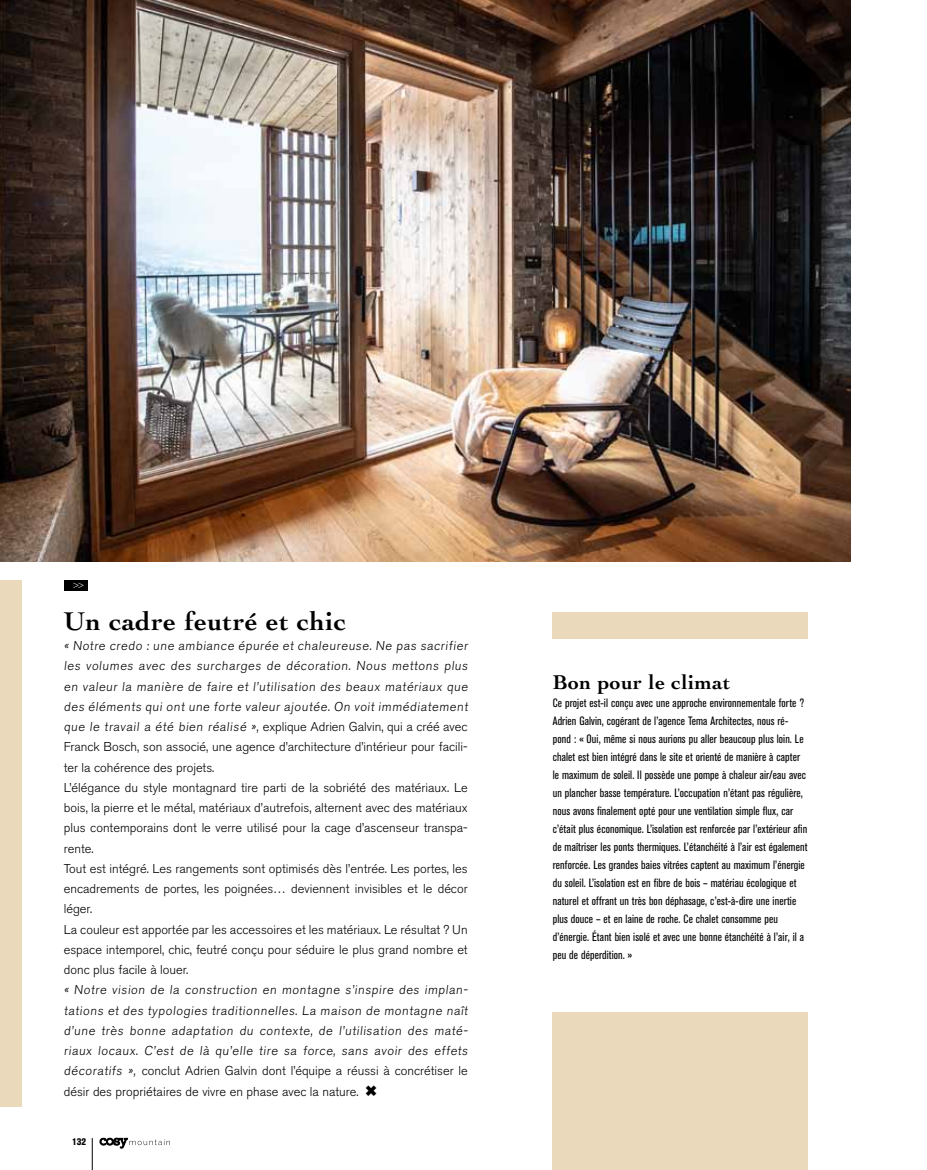
<style>
.page{position:relative;width:927px;height:1170px;background:#fff}
.page>*{position:absolute;margin:0;border:0;box-sizing:border-box;transform-origin:0 0}
.t1{font:700 27px "Cochin";letter-spacing:.025em;color:#000}
.t2{font:700 21px "Cochin";letter-spacing:.025em;color:#000}
.t3{font:12.75px/20.2px "Akzidenz Grotesk BE Light Os F";color:#000}
.t4{font:condensed 12px/18px "Akzidenz Grotesk BE";letter-spacing:.01em;color:#000}
.t5{font:800 condensed 9.45px "Akzidenz Grotesk BE";color:#000}
.t6{font:7.5px "Akzidenz Grotesk BE Light Os F";color:#fff}
</style>
<div class="page">
<hr style="left:92px;top:1137px;width:1px;height:32px;background:#000">
<svg style="left:100px;top:1137px;width:70px;height:11px"></svg>
<img style="left:0;top:0;width:850px;height:561px">
<div style="left:64px;top:580px;width:24px;height:11px;background:#000"></div>
<div style="left:553px;top:1012px;width:255px;height:157px;background:#ead9ba"></div>
<div style="left:553px;top:612px;width:255px;height:27px;background:#ead9ba"></div>
<div style="left:0;top:580px;width:21px;height:526px;background:#ead9ba"></div>
<p class="t6" style="left:73px;top:581px;width:12px">&gt;&gt;</p>
<h1 class="t1" style="left:64px;top:605px;width:284px">Un cadre feutré et chic</h1>
<p class="t3" style="left:64px;top:635px;width:407px">« Notre credo : une ambiance épurée et chaleureuse. Ne pas sacrifier les volumes avec des surcharges de décoration. Nous mettons plus en valeur la manière de faire et l’utilisation des beaux matériaux que des éléments qui ont une forte valeur ajoutée. On voit immédiatement que le travail a été bien réalisé », explique Adrien Galvin, qui a créé avec Franck Bosch, son associé, une agence d’architecture d’intérieur pour facili&shy;ter la cohérence des projets.<br>L’élégance du style montagnard tire parti de la sobriété des matériaux. Le bois, la pierre et le métal, matériaux d’autrefois, alternent avec des matériaux plus contemporains dont le verre utilisé pour la cage d’ascenseur transpa&shy;rente.<br>Tout est intégré. Les rangements sont optimisés dès l’entrée. Les portes, les encadrements de portes, les poignées… deviennent invisibles et le décor léger.<br>La couleur est apportée par les accessoires et les matériaux. Le résultat ? Un espace intemporel, chic, feutré conçu pour séduire le plus grand nombre et donc plus facile à louer.<br>« Notre vision de la construction en montagne s’inspire des implan&shy;tations et des typologies traditionnelles. La maison de montagne naît d’une très bonne adaptation du contexte, de l’utilisation des maté&shy;riaux locaux. C’est de là qu’elle tire sa force, sans avoir des effets décoratifs », conclut Adrien Galvin dont l’équipe a réussi à concrétiser le désir des propriétaires de vivre en phase avec la nature.</p>
<p class="t5" style="left:72px;top:1136px;width:15px">132</p>
<h2 class="t2" style="left:553px;top:669px;width:179px">Bon pour le climat</h2>
<p class="t4" style="left:553px;top:693px;width:256px">Ce projet est-il conçu avec une approche environnementale forte ?<br>Adrien Galvin, cogérant de l’agence Tema Architectes, nous ré&shy;pond : « Oui, même si nous aurions pu aller beaucoup plus loin. Le chalet est bien intégré dans le site et orienté de manière à capter le maximum de soleil. Il possède une pompe à chaleur air/eau avec un plancher basse température. L’occupation n’étant pas régulière, nous avons finalement opté pour une ventilation simple flux, car c’était plus économique. L’isolation est renforcée par l’extérieur afin de maîtriser les ponts thermiques. L’étanchéité à l’air est également renforcée. Les grandes baies vitrées captent au maximum l’énergie du soleil. L’isolation est en fibre de bois – matériau écologique et naturel et offrant un très bon déphasage, c’est-à-dire une inertie plus douce – et en laine de roche. Ce chalet consomme peu d’énergie. Étant bien isolé et avec une bonne étanchéité à l’air, il a peu de déperdition. »</p>
</div>
